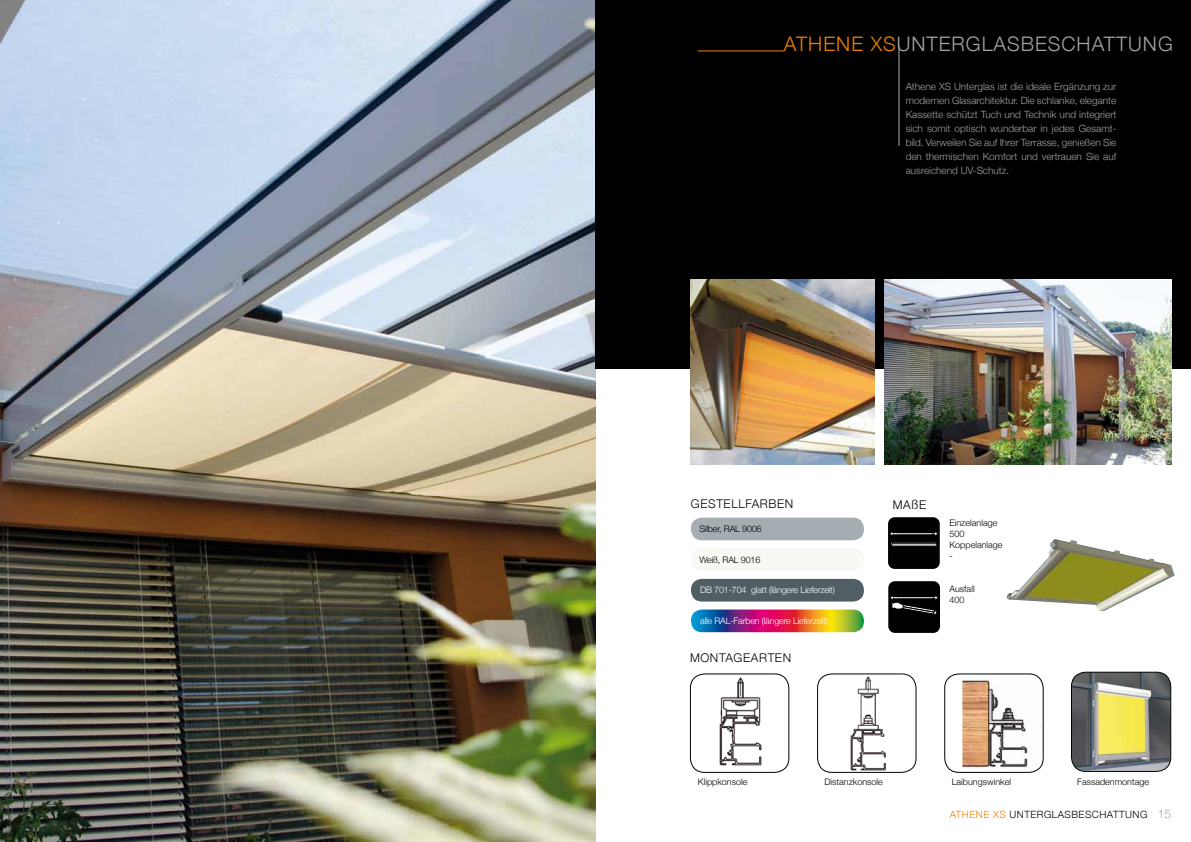
<style>
.page{position:relative;width:1191px;height:842px;background:#fff}
.page>*{position:absolute;margin:0;border:0;box-sizing:border-box;transform-origin:0 0}
.t1{font:300 20px "Helvetica Neue";letter-spacing:.05em;color:#a0a5a9}
.t2{font:300 12px "Helvetica Neue";letter-spacing:.05em;color:#000}
.t3{font:300 12px "Helvetica Neue";color:#a0a5a9}
.t4{font:300 10px/14px "Helvetica Neue";color:#a0a5a9;text-align:justify}
.t5{font:300 10px "Helvetica Neue";letter-spacing:.05em;color:#000}
.t6{font:300 9px/11px "Helvetica Neue";color:#000}
.t7{font:300 9px "Helvetica Neue";letter-spacing:-.02em;color:#fff}
.s1{color:#ee7f00}
.s2{font-size:13px}
</style>
<div class="page">
<img style="left:0;top:0;width:595px;height:842px">
<div style="left:595px;top:0;width:596px;height:369px;background:#000"></div>
<div style="left:889px;top:518px;width:49px;height:50px;background:#000;border-radius:6px"></div>
<div style="left:888px;top:517px;width:51px;height:52px;border:2px solid #000;border-radius:6px"></div>
<hr style="left:893px;top:533px;width:38px;height:1px;background:#fff">
<div style="left:890px;top:541px;width:47px;height:5px;border:1px solid #000"></div>
<hr style="left:890px;top:542px;width:47px;height:1px;background:#000">
<hr style="left:891px;top:541px;width:46px;height:1px;background:#000">
<svg style="left:890px;top:532px;width:6px;height:15px"></svg>
<svg style="left:930px;top:532px;width:7px;height:15px"></svg>
<div style="left:889px;top:582px;width:50px;height:50px;background:#000;border-radius:6px"></div>
<div style="left:888px;top:581px;width:52px;height:52px;border:2px solid #000;border-radius:6px"></div>
<svg style="left:890px;top:596px;width:47px;height:19px"></svg>
<hr style="left:894px;top:597px;width:37px;height:1px;background:#fff">
<hr style="left:697px;top:50px;width:87px;height:1px;background:#ee7f00">
<hr style="left:898px;top:46px;width:1px;height:100px;background:#a0a5a9">
<img style="left:884px;top:280px;width:287px;height:184px">
<img style="left:690px;top:280px;width:184px;height:184px">
<img style="left:691px;top:674px;width:98px;height:98px">
<div style="left:690px;top:673px;width:99px;height:100px;border:1px solid #000;border-radius:14px"></div>
<img style="left:818px;top:674px;width:98px;height:98px">
<div style="left:817px;top:673px;width:99px;height:100px;border:1px solid #000;border-radius:14px"></div>
<img style="left:962px;top:674px;width:81px;height:98px">
<div style="left:944px;top:673px;width:99px;height:100px;border:1px solid #000;border-radius:14px"></div>
<img style="left:1071px;top:672px;width:99px;height:99px">
<div style="left:1071px;top:672px;width:100px;height:100px;border:1px solid #000;border-radius:14px"></div>
<img style="left:1006px;top:539px;width:168px;height:73px">
<div style="left:691px;top:518px;width:173px;height:22px;background:#a3adb2;border-radius:11px"></div>
<div style="left:691px;top:548px;width:173px;height:23px;background:#f9f8f2;border-radius:11px"></div>
<svg style="left:691px;top:609px;width:173px;height:23px;background:#a06362"></svg>
<div style="left:691px;top:579px;width:173px;height:22px;background:#515e63;border-radius:11px"></div>
<h1 class="t1" style="left:784px;top:28px;width:390px"><span class="s1">Athene XS</span>Unterglasbeschattung</h1>
<p class="t4" style="left:905px;top:79px;width:212px">Athene XS Unterglas ist die ideale Ergänzung zur modernen Glasarchitektur. Die schlanke, elegante Kassette schützt Tuch und Technik und integriert sich somit optisch wunderbar in jedes Gesamt&shy;bild. Verweilen Sie auf Ihrer Terrasse, genießen Sie den thermischen Komfort und vertrauen Sie auf ausreichend UV-Schutz.</p>
<p class="t2" style="left:691px;top:494px;width:104px">gestellfarben</p>
<p class="t2" style="left:892px;top:495px;width:35px">ma<span class="s2">ß</span>e</p>
<p class="t6" style="left:699px;top:523px;width:31px">Silber, RAL</p>
<p class="t6" style="left:742px;top:523px;width:21px">9006</p>
<p class="t6" style="left:699px;top:554px;width:30px">Weiß, RAL</p>
<p class="t6" style="left:741px;top:554px;width:21px">9016</p>
<p class="t7" style="left:700px;top:583px;width:136px">DB 701-704 glatt (längere Lieferzeit)</p>
<p class="t7" style="left:700px;top:614px;width:129px">alle RAL-Farben (längere Lieferzeit)</p>
<p class="t2" style="left:690px;top:648px;width:103px">montagearten</p>
<p class="t6" style="left:949px;top:516px;width:55px">Einzelanlage<br>500<br>Koppelanlage -</p>
<p class="t6" style="left:949px;top:582px;width:27px">Ausfall<br>400</p>
<p class="t6" style="left:698px;top:776px;width:51px">Klippkonsole</p>
<p class="t6" style="left:824px;top:776px;width:60px">Distanzkonsole</p>
<p class="t6" style="left:951px;top:776px;width:61px">Laibungswinkel</p>
<p class="t6" style="left:1077px;top:776px;width:73px">Fassadenmontage</p>
<p class="t5" style="left:949px;top:806px;width:199px"><span class="s1">athene xs</span> unterglasbeschattung</p>
<p class="t3" style="left:1157px;top:804px;width:15px">15</p>
</div>
